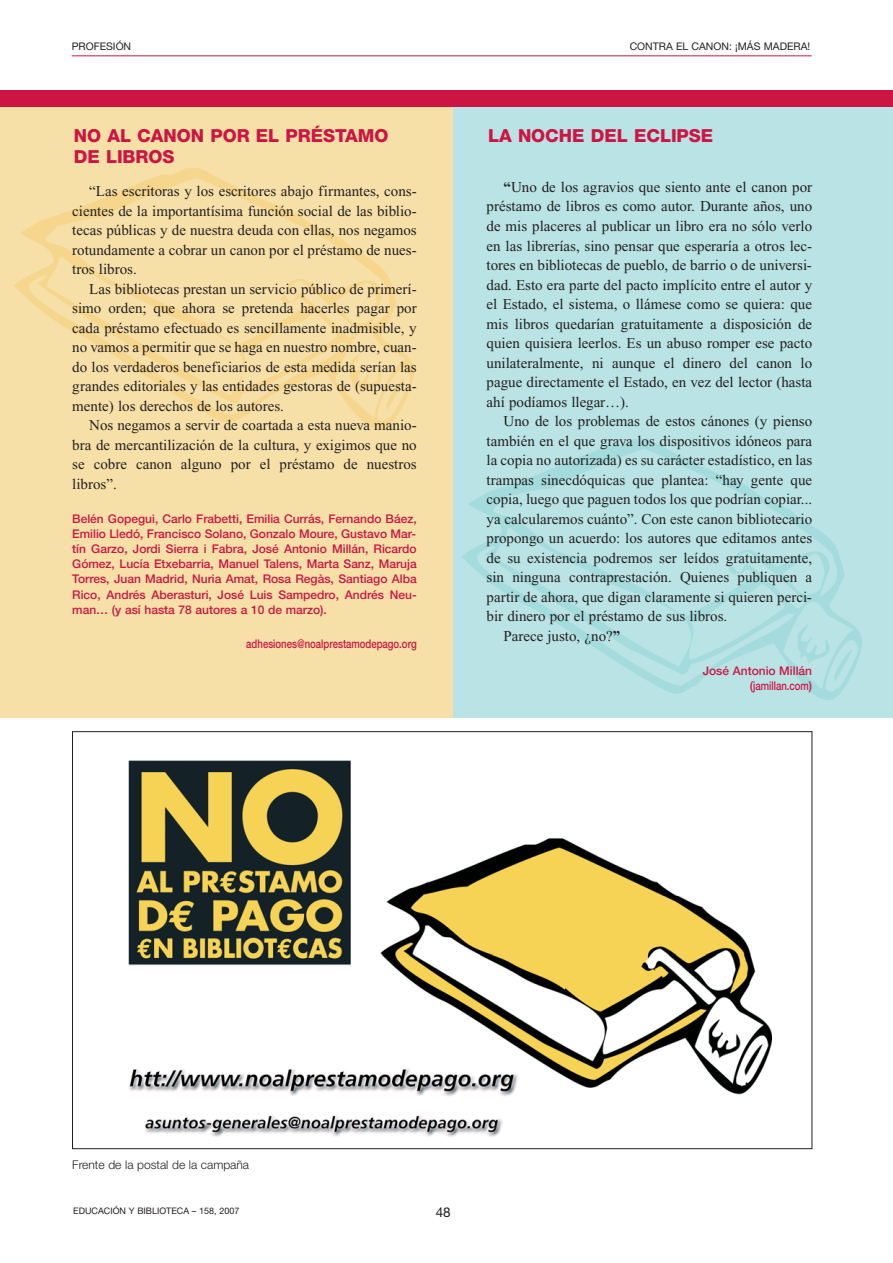
<style>
.page{position:relative;width:893px;height:1263px;background:#fff}
.page>*{position:absolute;margin:0;border:0;box-sizing:border-box;transform-origin:0 0}
.t1{font:800 18px/21px "Helvetica Neue";color:#cc1543}
.t2{font:15px "Times New Roman";color:#231f20}
.t3{font:13.5px "Helvetica Neue";color:#231f20}
.t4{font:500 12px/15px "Helvetica Neue";color:#cc1543;text-align:justify}
.t5{font:500 12px "Helvetica Neue";color:#cc1543;scale:.8 1}
.t6{font:300 12px "Helvetica Neue";color:#231f20}
.t7{font:10.5px "Helvetica Neue";color:#231f20}
.t8{font:9px "Helvetica Neue";color:#231f20}
.s1{font-weight:700}
</style>
<div class="page">
<div style="left:0;top:106px;width:453px;height:612px;background:#f7e0a8"></div>
<div style="left:453px;top:106px;width:440px;height:612px;background:#b9e3e4"></div>
<img style="left:462px;top:439px;width:400px;height:261px">
<img style="left:14px;top:168px;width:400px;height:261px">
<div style="left:0;top:90px;width:893px;height:16px;background:#cc1543"></div>
<hr style="left:72px;top:56px;width:740px;height:1px;background:#cc1543">
<img style="left:128px;top:760px;width:643px;height:377px">
<p class="t7" style="left:72px;top:43px;width:61px">PROFESIÓN</p>
<p class="t7" style="left:630px;top:43px;width:182px">CONTRA EL CANON: ¡MÁS MADERA!</p>
<p class="t1" style="left:74px;top:127px;width:316px">NO AL CANON POR EL PRÉSTAMO<br>DE LIBROS</p>
<p class="t2" style="left:89px;top:186px;width:329px">“Las escritoras y los escritores abajo firmantes, cons-</p>
<p class="t2" style="left:72px;top:206px;width:346px">cientes de la importantísima función social de las biblio-</p>
<p class="t2" style="left:72px;top:225px;width:346px">tecas públicas y de nuestra deuda con ellas, nos negamos</p>
<p class="t2" style="left:72px;top:245px;width:346px">rotundamente a cobrar un canon por el préstamo de nues-</p>
<p class="t2" style="left:72px;top:264px;width:66px">tros libros.</p>
<p class="t2" style="left:89px;top:284px;width:329px">Las bibliotecas prestan un servicio público de primerí-</p>
<p class="t2" style="left:72px;top:303px;width:346px">simo orden; que ahora se pretenda hacerles pagar por</p>
<p class="t2" style="left:72px;top:323px;width:346px">cada préstamo efectuado es sencillamente inadmisible, y</p>
<p class="t2" style="left:72px;top:342px;width:346px">no vamos a permitir que se haga en nuestro nombre, cuan-</p>
<p class="t2" style="left:72px;top:362px;width:346px">do los verdaderos beneficiarios de esta medida serían las</p>
<p class="t2" style="left:72px;top:381px;width:346px">grandes editoriales y las entidades gestoras de (supuesta-</p>
<p class="t2" style="left:72px;top:401px;width:213px">mente) los derechos de los autores.</p>
<p class="t2" style="left:89px;top:420px;width:329px">Nos negamos a servir de coartada a esta nueva manio-</p>
<p class="t2" style="left:72px;top:440px;width:346px">bra de mercantilización de la cultura, y exigimos que no</p>
<p class="t2" style="left:72px;top:459px;width:346px">se cobre canon alguno por el préstamo de nuestros</p>
<p class="t2" style="left:72px;top:479px;width:46px">libros”.</p>
<p class="t4" style="left:72px;top:513px;width:346px">Belén Gopegui, Carlo Frabetti, Emilia Currás, Fernando Báez, Emilio Lledó, Francisco Solano, Gonzalo Moure, Gustavo Mar&shy;tín Garzo, Jordi Sierra i Fabra, José Antonio Millán, Ricardo Gómez, Lucía Etxebarria, Manuel Talens, Marta Sanz, Maruja Torres, Juan Madrid, Nuria Amat, Rosa Regàs, Santiago Alba Rico, Andrés Aberasturi, José Luis Sampedro, Andrés Neu&shy;man… (y así hasta 78 autores a 10 de marzo).</p>
<p class="t5" style="left:246px;top:639px;width:215px">adhesiones@noalprestamodepago.org</p>
<p class="t1" style="left:488px;top:127px;width:227px">LA NOCHE DEL ECLIPSE</p>
<p class="t2" style="left:504px;top:182px;width:310px"><span class="s1">“</span>Uno de los agravios que siento ante el canon por</p>
<p class="t2" style="left:487px;top:201px;width:327px">préstamo de libros es como autor. Durante años, uno</p>
<p class="t2" style="left:487px;top:221px;width:327px">de mis placeres al publicar un libro era no sólo verlo</p>
<p class="t2" style="left:487px;top:240px;width:327px">en las librerías, sino pensar que esperaría a otros lec-</p>
<p class="t2" style="left:487px;top:260px;width:327px">tores en bibliotecas de pueblo, de barrio o de universi-</p>
<p class="t2" style="left:487px;top:279px;width:327px">dad. Esto era parte del pacto implícito entre el autor y</p>
<p class="t2" style="left:487px;top:299px;width:327px">el Estado, el sistema, o llámese como se quiera: que</p>
<p class="t2" style="left:487px;top:318px;width:327px">mis libros quedarían gratuitamente a disposición de</p>
<p class="t2" style="left:487px;top:338px;width:327px">quien quisiera leerlos. Es un abuso romper ese pacto</p>
<p class="t2" style="left:487px;top:357px;width:327px">unilateralmente, ni aunque el dinero del canon lo</p>
<p class="t2" style="left:487px;top:377px;width:327px">pague directamente el Estado, en vez del lector (hasta</p>
<p class="t2" style="left:487px;top:396px;width:144px">ahí podíamos llegar…).</p>
<p class="t2" style="left:504px;top:416px;width:310px">Uno de los problemas de estos cánones (y pienso</p>
<p class="t2" style="left:487px;top:435px;width:327px">también en el que grava los dispositivos idóneos para</p>
<p class="t2" style="left:487px;top:455px;width:327px">la copia no autorizada) es su carácter estadístico, en las</p>
<p class="t2" style="left:487px;top:474px;width:327px">trampas sinecdóquicas que plantea: “hay gente que</p>
<p class="t2" style="left:487px;top:494px;width:327px">copia, luego que paguen todos los que podrían copiar...</p>
<p class="t2" style="left:487px;top:513px;width:327px">ya calcularemos cuánto”. Con este canon bibliotecario</p>
<p class="t2" style="left:487px;top:533px;width:327px">propongo un acuerdo: los autores que editamos antes</p>
<p class="t2" style="left:487px;top:552px;width:327px">de su existencia podremos ser leídos gratuitamente,</p>
<p class="t2" style="left:487px;top:572px;width:327px">sin ninguna contraprestación. Quienes publiquen a</p>
<p class="t2" style="left:487px;top:591px;width:327px">partir de ahora, que digan claramente si quieren perci-</p>
<p class="t2" style="left:487px;top:611px;width:242px">bir dinero por el préstamo de sus libros.</p>
<p class="t2" style="left:504px;top:630px;width:118px">Parece justo, ¿no?<span class="s1">”</span></p>
<p class="t4" style="left:703px;top:664px;width:111px;text-align:right">José Antonio Millán (jamillan.com)</p>
<p class="t6" style="left:72px;top:1161px;width:178px">Frente de la postal de la campaña</p>
<p class="t8" style="left:73px;top:1208px;width:168px">EDUCACIÓN Y BIBLIOTECA – 158, 2007</p>
<p class="t3" style="left:436px;top:1208px;width:16px">48</p>
</div>
